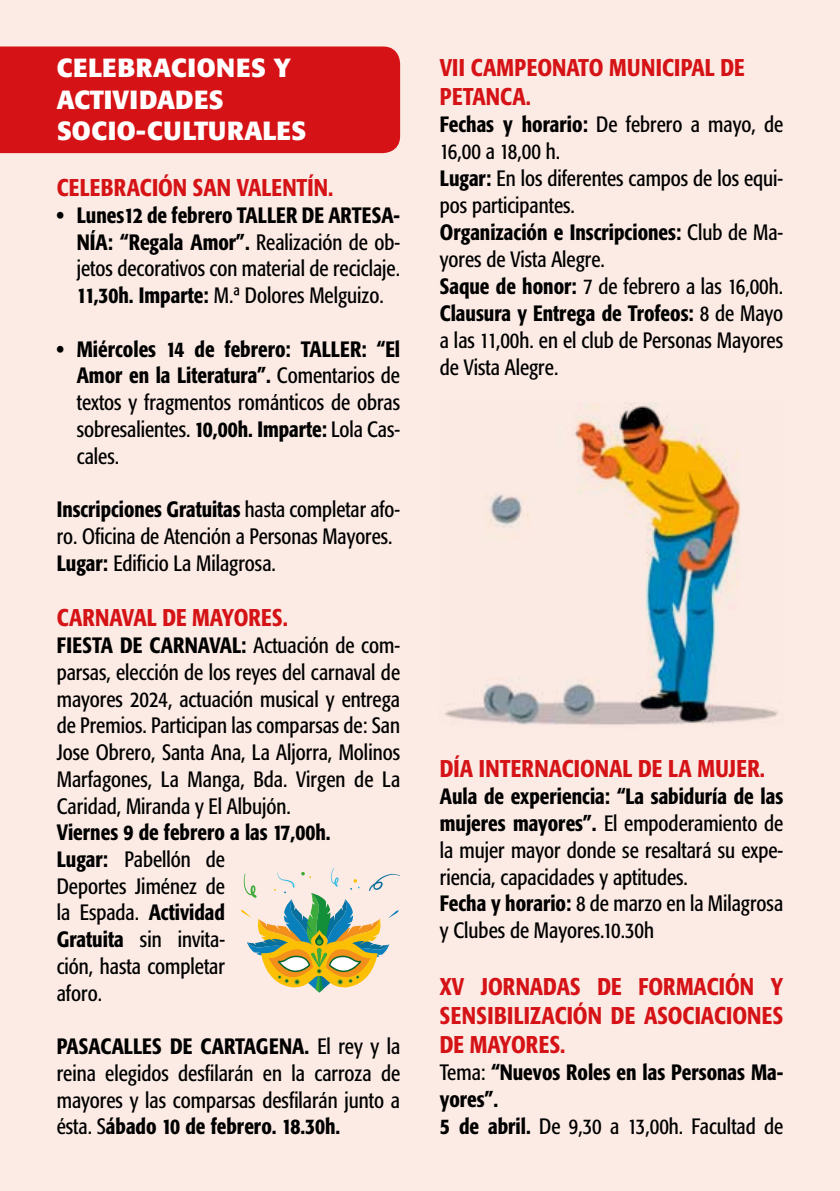
<style>
.page{position:relative;width:840px;height:1191px;background:#fff}
.page>*{position:absolute;margin:0;border:0;box-sizing:border-box;transform-origin:0 0}
.t1{font:700 26px/31.6px "Formata";letter-spacing:.02em;color:#fff}
.t2{font:500 condensed 24px/29.4px "Formata";color:#d51317;scale:.95 1}
.t3{font:condensed 22px/26.8px "Formata";color:#000;text-align:justify;scale:.95 1}
.t4{font:condensed 22px/26.8px "Formata";color:#000;scale:.94 1}
.t5{font:500 condensed 22px/27px "Formata";color:#000;scale:.95 1}
.s1{font-weight:500}
.s2{font-weight:400}
</style>
<div class="page">
<div style="left:0;top:0;width:839px;height:1191px;background:#fcebe4"></div>
<div style="left:0;top:46px;width:400px;height:107px;background:#d51317"></div>
<svg style="left:241px;top:867px;width:159px;height:125px"></svg>
<img style="left:444px;top:403px;width:334px;height:322px">
<p class="t1" style="left:57px;top:52px;width:251px">CELEBRACIONES Y<br>ACTIVIDADES<br>SOCIO-CULTURALES</p>
<p class="t2" style="left:57px;top:173px;width:292px">CELEBRACIÓN SAN VALENTÍN.</p>
<p class="t3" style="left:77px;top:202px;width:342px;text-indent:-20px"><span class="s1">• Lunes12 de febrero TALLER DE ARTESA-NÍA: “Regala Amor”.</span> Realización de ob&shy;jetos decorativos con material de reciclaje.<br><span class="s1">11,30h. Imparte:</span> M.ª Dolores Melguizo.</p>
<p class="t3" style="left:77px;top:336px;width:342px;text-indent:-20px"><span class="s1">• Miércoles 14 de febrero: TALLER: “El Amor en la Literatura”.</span> Comentarios de textos y fragmentos románticos de obras sobresalientes. <span class="s1">10,00h. Imparte:</span> Lola Cas&shy;cales.</p>
<p class="t4" style="left:57px;top:496px;width:366px"><span class="s1">Inscripciones Gratuitas</span> hasta completar afo&shy;ro. Oficina de Atención a Personas Mayores.<br><span class="s1">Lugar:</span> Edificio La Milagrosa.</p>
<p class="t2" style="left:57px;top:603px;width:245px">CARNAVAL DE MAYORES.</p>
<p class="t3" style="left:57px;top:632px;width:363px"><span class="s1">FIESTA DE CARNAVAL:</span> Actuación de com&shy;parsas, elección de los reyes del carnaval de mayores 2024, actuación musical y entrega de Premios. Participan las comparsas de: San Jose Obrero, Santa Ana, La Aljorra, Molinos Marfagones, La Manga, Bda. Virgen de La Caridad, Miranda y El Albujón.</p>
<p class="t3" style="left:57px;top:819px;width:290px;text-align:left"><span class="s1">Viernes 9 de febrero a las 17,00h.<br>Lugar:</span> Pabellón de<br>Deportes Jiménez de<br>la Espada. <span class="s1">Actividad<br>Gratuita</span> sin invita-<br>ción, hasta completar<br>aforo.</p>
<p class="t3" style="left:57px;top:1033px;width:363px"><span class="s1">PASACALLES DE CARTAGENA.</span> El rey y la reina elegidos desfilarán en la carroza de mayores y las comparsas desfilarán junto a ésta. S<span class="s1">ábado 10 de febrero. 18.30h.</span></p>
<p class="t2" style="left:439px;top:53px;width:322px">VII CAMPEONATO MUNICIPAL DE<br>PETANCA.</p>
<p class="t3" style="left:439px;top:111px;width:363px;text-align:left"><span class="s1">Fechas y horario:</span> De febrero a mayo, de<br>16,00 a 18,00 h.<br><span class="s1">Lugar:</span> En los diferentes campos de los equi&shy;pos participantes.<br><span class="s1">Organización e Inscripciones:</span> Club de Ma&shy;yores de Vista Alegre.<br><span class="s1">Saque de honor:</span> 7 de febrero a las 16,00h.<br><span class="s1">Clausura y Entrega de Trofeos:</span> 8 de Mayo a las 11,00h. en el club de Personas Mayores de Vista Alegre.</p>
<p class="t2" style="left:439px;top:753px;width:343px">DÍA INTERNACIONAL DE LA MUJER.</p>
<p class="t3" style="left:439px;top:782px;width:363px;text-align:left"><span class="s1">Aula de experiencia: “La sabiduría de las mujeres mayores”.</span> El empoderamiento de la mujer mayor donde se resaltará su expe&shy;riencia, capacidades y aptitudes.<br><span class="s1">Fecha y horario:</span> 8 de marzo en la Milagrosa y Clubes de Mayores.10.30h</p>
<p class="t2" style="left:439px;top:971px;width:363px;text-align:justify">XV JORNADAS DE FORMACIÓN Y SENSIBILIZACIÓN DE ASOCIACIONES DE MAYORES.</p>
<p class="t5" style="left:439px;top:1059px;width:363px"><span class="s2">Tema:</span> “Nuevos Roles en las Personas Ma&shy;yores”.<br>5 de abril. <span class="s2">De 9,30 a 13,00h. Facultad de</span></p>
</div>
